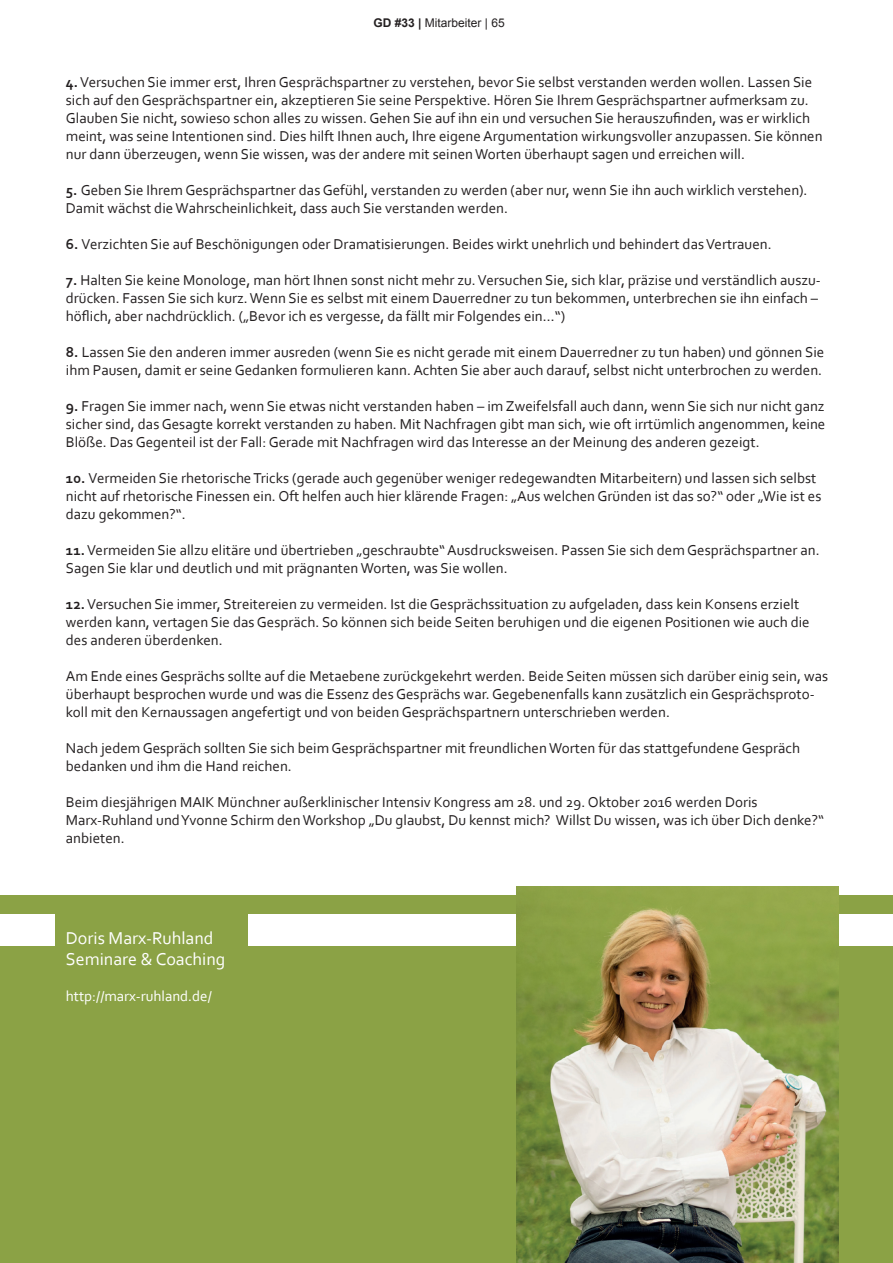
<style>
.page{position:relative;width:893px;height:1263px;background:#fff}
.page>*{position:absolute;margin:0;border:0;box-sizing:border-box;transform-origin:0 0}
.t1{font:18px "Corbel";color:#fff}
.t2{font:15px/18px "Corbel";color:#231f20}
.t3{font:15px "Corbel";color:#fff}
.t4{font:12px "Arial";color:#231f20}
.s1{font-weight:700}
</style>
<div class="page">
<div style="left:0;top:896px;width:893px;height:367px;background:#8ba245"></div>
<div style="left:0;top:914px;width:54px;height:31px;background:#fff"></div>
<div style="left:248px;top:914px;width:645px;height:31px;background:#fff"></div>
<img style="left:517px;top:886px;width:322px;height:377px">
<p class="t4" style="left:373px;top:15px;width:133px"><span class="s1">GD #33 |</span> Mitarbeiter | 65</p>
<p class="t2" style="left:66px;top:72px;width:758px"><span class="s1">4.</span> Versuchen Sie immer erst, Ihren Gesprächspartner zu verstehen, bevor Sie selbst verstanden werden wollen. Lassen Sie sich auf den Gesprächspartner ein, akzeptieren Sie seine Perspektive. Hören Sie Ihrem Gesprächspartner aufmerksam zu.<br>Glauben Sie nicht, sowieso schon alles zu wissen. Gehen Sie auf ihn ein und versuchen Sie herauszufinden, was er wirklich meint, was seine Intentionen sind. Dies hilft Ihnen auch, Ihre eigene Argumentation wirkungsvoller anzupassen. Sie können nur dann überzeugen, wenn Sie wissen, was der andere mit seinen Worten überhaupt sagen und erreichen will.</p>
<p class="t2" style="left:66px;top:180px;width:743px"><span class="s1">5.</span> Geben Sie Ihrem Gesprächspartner das Gefühl, verstanden zu werden (aber nur, wenn Sie ihn auch wirklich verstehen).<br>Damit wächst die Wahrscheinlichkeit, dass auch Sie verstanden werden.</p>
<p class="t2" style="left:66px;top:234px;width:707px"><span class="s1">6.</span> Verzichten Sie auf Beschönigungen oder Dramatisierungen. Beides wirkt unehrlich und behindert das Vertrauen.</p>
<p class="t2" style="left:66px;top:270px;width:756px"><span class="s1">7.</span> Halten Sie keine Monologe, man hört Ihnen sonst nicht mehr zu. Versuchen Sie, sich klar, präzise und verständlich auszu&shy;drücken. Fassen Sie sich kurz. Wenn Sie es selbst mit einem Dauerredner zu tun bekommen, unterbrechen sie ihn einfach – höflich, aber nachdrücklich. („Bevor ich es vergesse, da fällt mir Folgendes ein…“)</p>
<p class="t2" style="left:66px;top:342px;width:760px"><span class="s1">8.</span> Lassen Sie den anderen immer ausreden (wenn Sie es nicht gerade mit einem Dauerredner zu tun haben) und gönnen Sie ihm Pausen, damit er seine Gedanken formulieren kann. Achten Sie aber auch darauf, selbst nicht unterbrochen zu werden.</p>
<p class="t2" style="left:66px;top:396px;width:761px;text-align:justify"><span class="s1">9.</span> Fragen Sie immer nach, wenn Sie etwas nicht verstanden haben – im Zweifelsfall auch dann, wenn Sie sich nur nicht ganz sicher sind, das Gesagte korrekt verstanden zu haben. Mit Nachfragen gibt man sich, wie oft irrtümlich angenommen, keine Blöße. Das Gegenteil ist der Fall: Gerade mit Nachfragen wird das Interesse an der Meinung des anderen gezeigt.</p>
<p class="t2" style="left:66px;top:468px;width:757px"><span class="s1">10.</span> Vermeiden Sie rhetorische Tricks (gerade auch gegenüber weniger redegewandten Mitarbeitern) und lassen sich selbst nicht auf rhetorische Finessen ein. Oft helfen auch hier klärende Fragen: „Aus welchen Gründen ist das so?“ oder „Wie ist es dazu gekommen?“.</p>
<p class="t2" style="left:66px;top:540px;width:755px"><span class="s1">11.</span> Vermeiden Sie allzu elitäre und übertrieben „geschraubte“ Ausdrucksweisen. Passen Sie sich dem Gesprächspartner an.<br>Sagen Sie klar und deutlich und mit prägnanten Worten, was Sie wollen.</p>
<p class="t2" style="left:66px;top:594px;width:745px"><span class="s1">12.</span> Versuchen Sie immer, Streitereien zu vermeiden. Ist die Gesprächssituation zu aufgeladen, dass kein Konsens erzielt werden kann, vertagen Sie das Gespräch. So können sich beide Seiten beruhigen und die eigenen Positionen wie auch die des anderen überdenken.</p>
<p class="t2" style="left:66px;top:666px;width:764px">Am Ende eines Gesprächs sollte auf die Metaebene zurückgekehrt werden. Beide Seiten müssen sich darüber einig sein, was überhaupt besprochen wurde und was die Essenz des Gesprächs war. Gegebenenfalls kann zusätzlich ein Gesprächsproto&shy;koll mit den Kernaussagen angefertigt und von beiden Gesprächspartnern unterschrieben werden.</p>
<p class="t2" style="left:66px;top:738px;width:736px">Nach jedem Gespräch sollten Sie sich beim Gesprächspartner mit freundlichen Worten für das stattgefundene Gespräch bedanken und ihm die Hand reichen.</p>
<p class="t2" style="left:66px;top:792px;width:693px">Beim diesjährigen MAIK Münchner außerklinischer Intensiv Kongress am 28. und 29. Oktober 2016 werden Doris</p>
<p class="t2" style="left:66px;top:810px;width:760px">Marx-Ruhland und Yvonne Schirm den Workshop „Du glaubst, Du kennst mich? Willst Du wissen, was ich über Dich denke?“ anbieten.</p>
<p class="t1" style="left:66px;top:926px;width:149px">Doris Marx-Ruhland</p>
<p class="t1" style="left:66px;top:948px;width:161px">Seminare &amp; Coaching</p>
<p class="t3" style="left:66px;top:987px;width:147px">http://marx-ruhland.de/</p>
</div>
